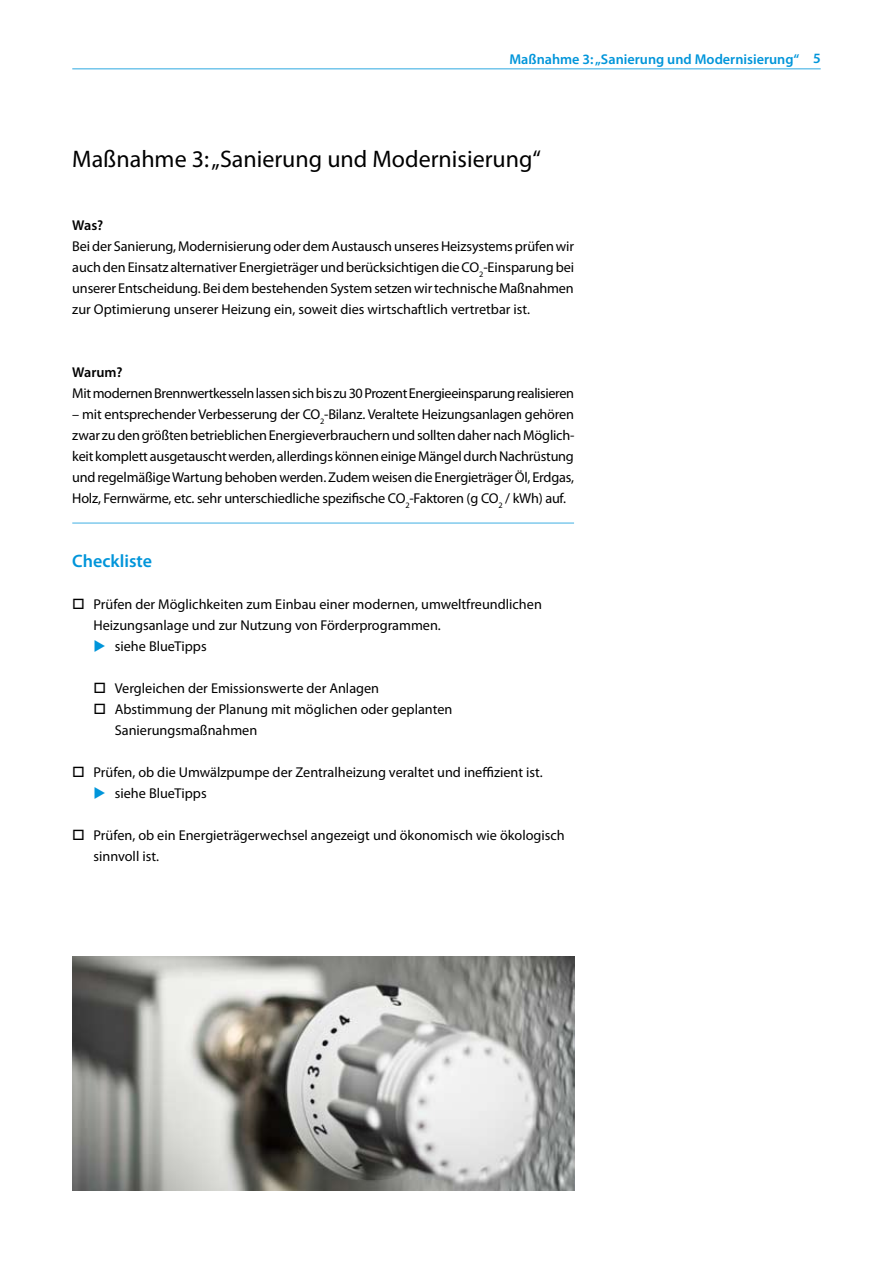
<style>
.page{position:relative;width:893px;height:1263px;background:#fff}
.page>*{position:absolute;margin:0;border:0;box-sizing:border-box;transform-origin:0 0}
.t1{font:24px "Myriad Pro";color:#000}
.t2{font:600 18px "Myriad Pro";color:#0095da}
.t3{font:14.25px/21px "Myriad Pro";color:#000}
.t4{font:14.25px "Myriad Pro";letter-spacing:-.025em;color:#000}
.t5{font:600 14.25px "Myriad Pro";color:#0095da}
.t6{font:600 14.25px "Myriad Pro";color:#000}
.s1{color:#0095da}
</style>
<div class="page">
<hr style="left:72px;top:68px;width:749px;height:2px;background:#73c5eb">
<hr style="left:72px;top:522px;width:502px;height:2px;background:#80caed">
<img style="left:72px;top:957px;width:502px;height:234px">
<p class="t5" style="left:509px;top:50px;width:292px">Maßnahme 3: „Sanierung und Modernisierung“</p>
<p class="t5" style="left:813px;top:50px;width:9px">5</p>
<h1 class="t1" style="left:72px;top:144px;width:470px">Maßnahme 3: „Sanierung und Modernisierung“</h1>
<p class="t6" style="left:72px;top:216px;width:33px">Was?</p>
<p class="t3" style="left:72px;top:235px;width:503px;text-align:justify">Bei der Sanierung, Modernisierung oder dem Austausch unseres Heizsystems prüfen wir auch den Einsatz alternativer Energieträger und berücksichtigen die CO<sub>2</sub>-Einsparung bei unserer Entscheidung. Bei dem bestehenden System setzen wir technische Maßnahmen zur Optimierung unserer Heizung ein, soweit dies wirtschaftlich vertretbar ist.</p>
<p class="t6" style="left:72px;top:363px;width:52px">Warum?</p>
<p class="t4" style="left:72px;top:384px;width:503px">Mit modernen Brennwertkesseln lassen sich bis zu 30 Prozent Energieeinsparung realisieren</p>
<p class="t3" style="left:72px;top:403px;width:504px;text-align:justify">– mit entsprechender Verbesserung der CO<sub>2</sub>-Bilanz. Veraltete Heizungsanlagen gehören zwar zu den größten betrieblichen Energieverbrauchern und sollten daher nach Möglich&shy;keit komplett ausgetauscht werden, allerdings können einige Mängel durch Nachrüstung und regelmäßige Wartung behoben werden. Zudem weisen die Energieträger Öl, Erdgas, Holz, Fernwärme, etc. sehr unterschiedliche spezifische CO<sub>2</sub>-Faktoren (g CO<sub>2</sub> / kWh) auf.</p>
<p class="t2" style="left:72px;top:550px;width:81px">Checkliste</p>
<p class="t3" style="left:94px;top:594px;width:450px;text-indent:-21px">□ Prüfen der Möglichkeiten zum Einbau einer modernen, umweltfreundlichen<br>Heizungsanlage und zur Nutzung von Förderprogrammen.</p>
<p class="t3" style="left:94px;top:636px;width:115px"><span class="s1">◆</span> siehe BlueTipps</p>
<p class="t3" style="left:94px;top:678px;width:287px">□ Vergleichen der Emissionswerte der Anlagen</p>
<p class="t3" style="left:115px;top:699px;width:339px;text-indent:-21px">□ Abstimmung der Planung mit möglichen oder geplanten<br>Sanierungsmaßnahmen</p>
<p class="t3" style="left:72px;top:762px;width:472px">□ Prüfen, ob die Umwälzpumpe der Zentralheizung veraltet und ineffizient ist.</p>
<p class="t3" style="left:94px;top:783px;width:115px"><span class="s1">◆</span> siehe BlueTipps</p>
<p class="t3" style="left:94px;top:825px;width:473px;text-indent:-21px">□ Prüfen, ob ein Energieträgerwechsel angezeigt und ökonomisch wie ökologisch sinnvoll ist.</p>
</div>
